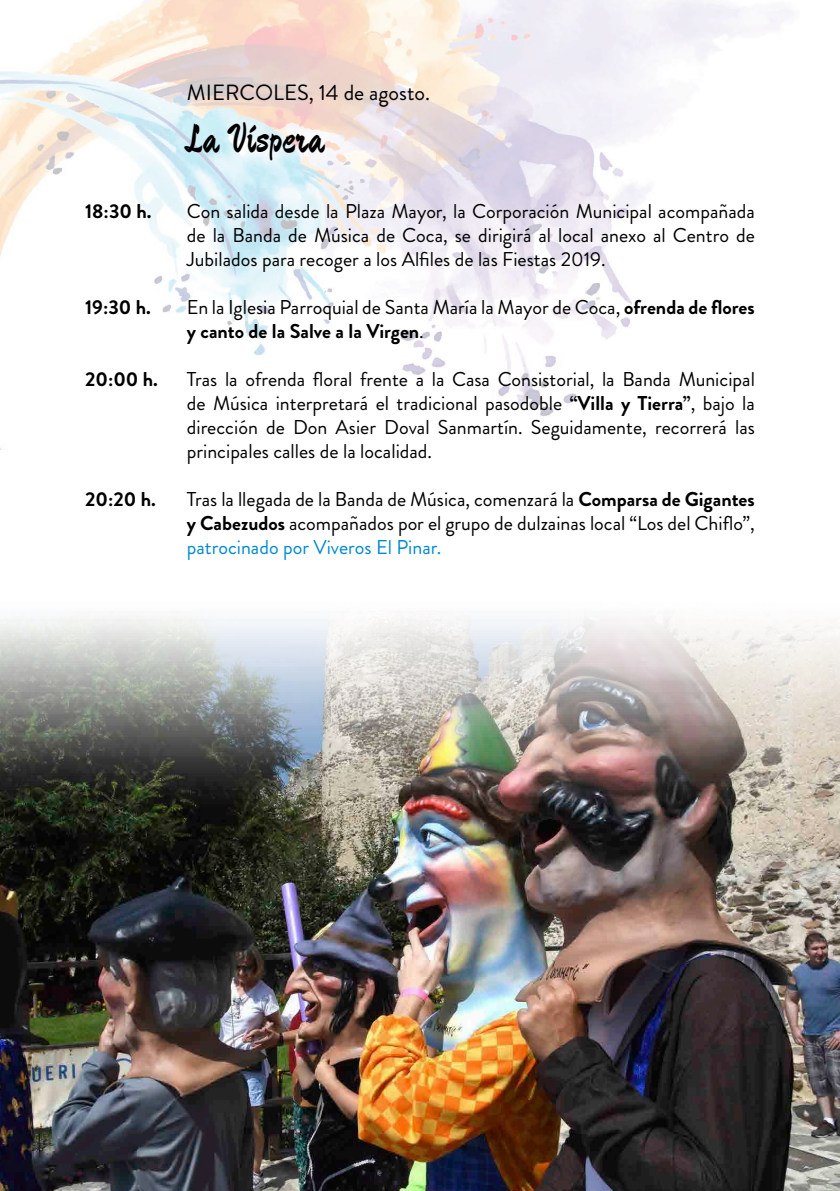
<style>
.page{position:relative;width:840px;height:1191px;background:#fff}
.page>*{position:absolute;margin:0;border:0;box-sizing:border-box;transform-origin:0 0}
.t1{font:40px "Devonshire";color:#000}
.t2{font:22px "Brandon Grotesque";color:#000}
.t3{font:20px/24px "Brandon Grotesque";color:#000;text-align:justify}
.t4{font:700 20px "Brandon Grotesque";color:#000}
.s1{font-weight:700}
.s2{color:#0089d1}
</style>
<div class="page">
<img style="left:0;top:0;width:794px;height:449px">
<img style="left:0;top:916px;width:839px;height:275px">
<img style="left:0;top:616px;width:839px;height:300px">
<p class="t4" style="left:85px;top:197px;width:68px">18:30 h.</p>
<p class="t4" style="left:85px;top:293px;width:67px">19:30 h.</p>
<p class="t4" style="left:85px;top:365px;width:74px">20:00 h.</p>
<p class="t4" style="left:85px;top:485px;width:72px">20:20 h.</p>
<p class="t2" style="left:187px;top:78px;width:245px">MIERCOLES, 14 de agosto.</p>
<p class="t1" style="left:187px;top:113px;width:139px">La Víspera</p>
<p class="t3" style="left:187px;top:199px;width:569px">Con salida desde la Plaza Mayor, la Corporación Municipal acompañada de la Banda de Música de Coca, se dirigirá al local anexo al Centro de Jubilados para recoger a los Alfiles de las Fiestas 2019.</p>
<p class="t3" style="left:187px;top:295px;width:569px">En la Iglesia Parroquial de Santa María la Mayor de Coca, <span class="s1">ofrenda de flores y canto de la Salve a la Virgen</span>.</p>
<p class="t3" style="left:187px;top:367px;width:569px">Tras la ofrenda floral frente a la Casa Consistorial, la Banda Municipal de Música interpretará el tradicional pasodoble <span class="s1">“Villa y Tierra”</span>, bajo la dirección de Don Asier Doval Sanmartín. Seguidamente, recorrerá las principales calles de la localidad.</p>
<p class="t3" style="left:187px;top:487px;width:569px">Tras la llegada de la Banda de Música, comenzará la <span class="s1">Comparsa de Gigantes y Cabezudos</span> acompañados por el grupo de dulzainas local “Los del Chiflo”, <span class="s2">patrocinado por Viveros El Pinar.</span></p>
</div>
